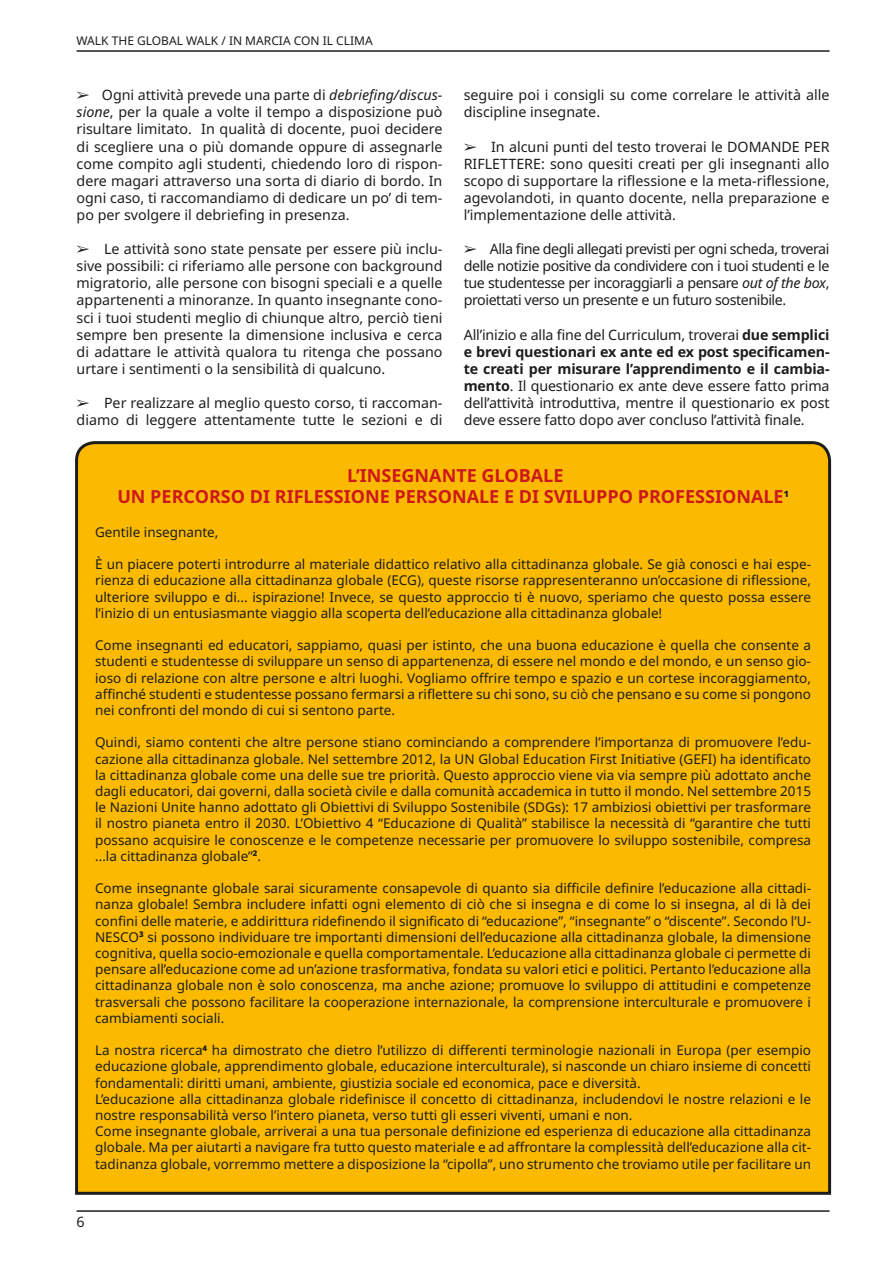
<style>
.page{position:relative;width:893px;height:1263px;background:#fff}
.page>*{position:absolute;margin:0;border:0;box-sizing:border-box;transform-origin:0 0}
.t1{font:700 18px/21.6px "Noto Sans";color:#cd171a;text-align:center}
.t2{font:14.25px/17.1px "Noto Sans";color:#1d1d1b;text-align:justify}
.t3{font:13.5px/16.2px "Noto Sans";color:#1d1d1b;text-align:justify}
.t4{font:12px "Noto Sans";color:#1d1d1b}
.s1{font-style:italic}
.s2{font-weight:700}
</style>
<div class="page">
<hr style="left:77px;top:50px;width:752px;height:2px;background:#1d1d1b">
<hr style="left:77px;top:1210px;width:752px;height:2px;background:#1d1d1b">
<div style="left:75px;top:441px;width:757px;height:754px;background:#fbba00"></div>
<p class="t4" style="left:77px;top:32px;width:298px">WALK THE GLOBAL WALK / IN MARCIA CON IL CLIMA</p>
<p class="t2" style="left:77px;top:87px;width:367px">➢ Ogni attività prevede una parte di <span class="s1">debriefing/discus&shy;sione</span>, per la quale a volte il tempo a disposizione può risultare limitato. In qualità di docente, puoi decidere di scegliere una o più domande oppure di assegnarle come compito agli studenti, chiedendo loro di rispon&shy;dere magari attraverso una sorta di diario di bordo. In ogni caso, ti raccomandiamo di dedicare un po’ di tem&shy;po per svolgere il debriefing in presenza.</p>
<p class="t2" style="left:77px;top:241px;width:367px">➢ Le attività sono state pensate per essere più inclu&shy;sive possibili: ci riferiamo alle persone con background migratorio, alle persone con bisogni speciali e a quelle appartenenti a minoranze. In quanto insegnante cono&shy;sci i tuoi studenti meglio di chiunque altro, perciò tieni sempre ben presente la dimensione inclusiva e cerca di adattare le attività qualora tu ritenga che possano urtare i sentimenti o la sensibilità di qualcuno.</p>
<p class="t2" style="left:77px;top:395px;width:367px">➢ Per realizzare al meglio questo corso, ti raccoman&shy;diamo di leggere attentamente tutte le sezioni e di</p>
<p class="t2" style="left:463px;top:87px;width:367px">seguire poi i consigli su come correlare le attività alle discipline insegnate.</p>
<p class="t2" style="left:463px;top:138px;width:367px">➢ In alcuni punti del testo troverai le DOMANDE PER RIFLETTERE: sono quesiti creati per gli insegnanti allo scopo di supportare la riflessione e la meta-riflessione, agevolandoti, in quanto docente, nella preparazione e l’implementazione delle attività.</p>
<p class="t2" style="left:463px;top:241px;width:367px">➢ Alla fine degli allegati previsti per ogni scheda, troverai delle notizie positive da condividere con i tuoi studenti e le tue studentesse per incoraggiarli a pensare <span class="s1">out of the box</span>, proiettati verso un presente e un futuro sostenibile.</p>
<p class="t2" style="left:463px;top:326px;width:367px">All’inizio e alla fine del Curriculum, troverai <span class="s2">due semplici e brevi questionari ex ante ed ex post specificamen&shy;te creati per misurare l’apprendimento e il cambia&shy;mento</span>. Il questionario ex ante deve essere fatto prima dell’attività introduttiva, mentre il questionario ex post deve essere fatto dopo aver concluso l’attività finale.</p>
<h1 class="t1" style="left:117px;top:465px;width:673px">L’INSEGNANTE GLOBALE<br>UN PERCORSO DI RIFLESSIONE PERSONALE E DI SVILUPPO PROFESSIONALE<sup>1</sup></h1>
<p class="t3" style="left:95px;top:524px;width:125px">Gentile insegnante,</p>
<p class="t3" style="left:95px;top:557px;width:717px">È un piacere poterti introdurre al materiale didattico relativo alla cittadinanza globale. Se già conosci e hai espe&shy;rienza di educazione alla cittadinanza globale (ECG), queste risorse rappresenteranno un’occasione di riflessione, ulteriore sviluppo e di... ispirazione! Invece, se questo approccio ti è nuovo, speriamo che questo possa essere l’inizio di un entusiasmante viaggio alla scoperta dell’educazione alla cittadinanza globale!</p>
<p class="t3" style="left:95px;top:638px;width:717px">Come insegnanti ed educatori, sappiamo, quasi per istinto, che una buona educazione è quella che consente a studenti e studentesse di sviluppare un senso di appartenenza, di essere nel mondo e del mondo, e un senso gio&shy;ioso di relazione con altre persone e altri luoghi. Vogliamo offrire tempo e spazio e un cortese incoraggiamento, affinché studenti e studentesse possano fermarsi a riflettere su chi sono, su ciò che pensano e su come si pongono nei confronti del mondo di cui si sentono parte.</p>
<p class="t3" style="left:95px;top:735px;width:717px">Quindi, siamo contenti che altre persone stiano cominciando a comprendere l’importanza di promuovere l’edu&shy;cazione alla cittadinanza globale. Nel settembre 2012, la UN Global Education First Initiative (GEFI) ha identificato la cittadinanza globale come una delle sue tre priorità. Questo approccio viene via via sempre più adottato anche dagli educatori, dai governi, dalla società civile e dalla comunità accademica in tutto il mondo. Nel settembre 2015 le Nazioni Unite hanno adottato gli Obiettivi di Sviluppo Sostenibile (SDGs): 17 ambiziosi obiettivi per trasformare il nostro pianeta entro il 2030. L’Obiettivo 4 “Educazione di Qualità” stabilisce la necessità di “garantire che tutti possano acquisire le conoscenze e le competenze necessarie per promuovere lo sviluppo sostenibile, compresa ...la cittadinanza globale”<sup>2</sup>.</p>
<p class="t3" style="left:95px;top:881px;width:717px">Come insegnante globale sarai sicuramente consapevole di quanto sia difficile definire l’educazione alla cittadi&shy;nanza globale! Sembra includere infatti ogni elemento di ciò che si insegna e di come lo si insegna, al di là dei confini delle materie, e addirittura ridefinendo il significato di “educazione”, “insegnante” o “discente”. Secondo l’U-NESCO<sup>3</sup> si possono individuare tre importanti dimensioni dell’educazione alla cittadinanza globale, la dimensione cognitiva, quella socio-emozionale e quella comportamentale. L’educazione alla cittadinanza globale ci permette di pensare all’educazione come ad un’azione trasformativa, fondata su valori etici e politici. Pertanto l’educazione alla cittadinanza globale non è solo conoscenza, ma anche azione; promuove lo sviluppo di attitudini e competenze trasversali che possono facilitare la cooperazione internazionale, la comprensione interculturale e promuovere i cambiamenti sociali.</p>
<p class="t3" style="left:95px;top:1043px;width:717px;text-align:left">La nostra ricerca<sup>4</sup> ha dimostrato che dietro l’utilizzo di differenti terminologie nazionali in Europa (per esempio educazione globale, apprendimento globale, educazione interculturale), si nasconde un chiaro insieme di concetti fondamentali: diritti umani, ambiente, giustizia sociale ed economica, pace e diversità.<br>L’educazione alla cittadinanza globale ridefinisce il concetto di cittadinanza, includendovi le nostre relazioni e le nostre responsabilità verso l’intero pianeta, verso tutti gli esseri viventi, umani e non.<br>Come insegnante globale, arriverai a una tua personale definizione ed esperienza di educazione alla cittadinanza globale. Ma per aiutarti a navigare fra tutto questo materiale e ad affrontare la complessità dell’educazione alla cit&shy;tadinanza globale, vorremmo mettere a disposizione la “cipolla”, uno strumento che troviamo utile per facilitare un</p>
<p class="t2" style="left:77px;top:1213px;width:10px">6</p>
</div>
